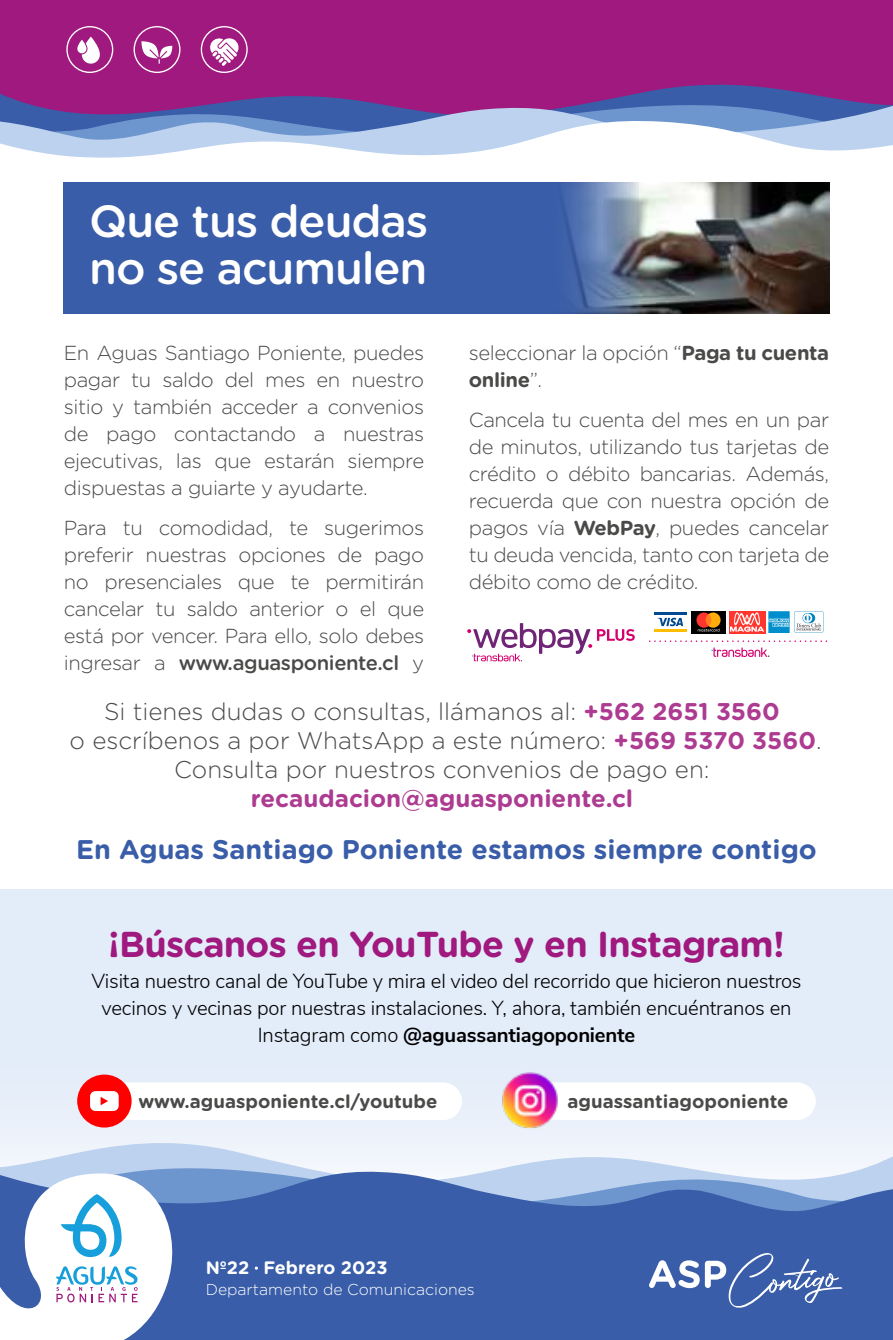
<style>
.page{position:relative;width:893px;height:1340px;background:#fff}
.page>*{position:absolute;margin:0;border:0;box-sizing:border-box;transform-origin:0 0}
.t1{font:500 45px/47.2px "Gotham Rounded";letter-spacing:-.025em;color:#fff}
.t2{font:700 36px "Gotham Rounded";letter-spacing:-.02em;color:#9f197e}
.t3{font:700 27px "Gotham Rounded";color:#395da8}
.t4{font:300 24.07px/29px "Gotham Rounded";color:#4a4a49;text-align:center}
.t5{font:700 24.07px "Gotham Rounded";color:#ad3b91}
.t6{font:300 20.25px/27px "Gotham Rounded";letter-spacing:-.02em;color:#4a4a49;text-align:justify}
.t7{font:300 20.25px/27px "Nunito Sans";letter-spacing:-.01em;color:#000;text-align:center}
.t8{font:700 18.68px "Gotham Rounded";color:#4a4a49}
.t9{font:700 18px "Gotham Rounded";color:#fff}
.t10{font:300 15.75px "Gotham Rounded";color:#fff}
.s1{font-weight:500}
.s2{font-weight:700;color:#ad3b91}
.s3{font-weight:700}
</style>
<div class="page">
<div style="left:0;top:889px;width:893px;height:316px;background:#e3ecf9"></div>
<svg style="left:0;top:1139px;width:893px;height:200px;fill:#395da8"></svg>
<img style="left:639px;top:182px;width:190px;height:132px">
<svg style="left:467px;top:623px;width:168px;height:38px"></svg>
<svg style="left:649px;top:640px;width:178px;height:17px"></svg>
<div style="left:653px;top:611px;width:34px;height:22px;background:linear-gradient(to right,#fff,#fff)"></div>
<hr style="left:654px;top:629px;width:33px;height:3px;background:#ffbd00">
<hr style="left:654px;top:611px;width:33px;height:3px;background:#004a91">
<svg style="left:657px;top:617px;width:26px;height:9px"></svg>
<div style="left:691px;top:611px;width:35px;height:22px;background:#000"></div>
<svg style="left:696px;top:612px;width:25px;height:20px"></svg>
<div style="left:729px;top:611px;width:36px;height:22px;background:#ff362e"></div>
<svg style="left:730px;top:611px;width:93px;height:22px"></svg>
<svg style="left:0;top:1173px;width:184px;height:166px"></svg>
<svg style="left:649px;top:1252px;width:193px;height:55px"></svg>
<div style="left:0;top:0;width:893px;height:152px;background:#9f197e"></div>
<svg style="left:0;top:85px;width:893px;height:73px"></svg>
<svg style="left:66px;top:26px;width:47px;height:47px"></svg>
<svg style="left:133px;top:26px;width:48px;height:47px"></svg>
<svg style="left:201px;top:26px;width:47px;height:47px"></svg>
<div style="left:64px;top:182px;width:575px;height:132px;background:#395da8"></div>
<div style="left:522px;top:1082px;width:294px;height:38px;background:#fff;border-radius:19px"></div>
<img style="left:502px;top:1072px;width:58px;height:57px">
<div style="left:109px;top:1082px;width:353px;height:38px;background:#fff;border-radius:19px"></div>
<div style="left:77px;top:1074px;width:55px;height:53px;background:#f00;border-radius:50%"></div>
<svg style="left:90px;top:1091px;width:29px;height:20px"></svg>
<h1 class="t1" style="left:89px;top:195px;width:341px">Que tus deudas no se acumulen</h1>
<p class="t6" style="left:64px;top:338px;width:362px">En Aguas Santiago Poniente, puedes pagar tu saldo del mes en nuestro sitio y también acceder a convenios de pago contactando a nuestras ejecutivas, las que estarán siempre dispuestas a guiarte y ayudarte.</p>
<p class="t6" style="left:64px;top:513px;width:362px">Para tu comodidad, te sugerimos preferir nuestras opciones de pago no presenciales que te permitirán cancelar tu saldo anterior o el que está por vencer. Para ello, solo debes ingresar a <span class="s1">www.aguasponiente.cl</span> y</p>
<p class="t4" style="left:70px;top:695px;width:753px">Si tienes dudas o consultas, llámanos al: <span class="s2">+562 2651 3560<br></span>o escríbenos a por WhatsApp a este número: <span class="s2">+569 5370 3560</span>.<br>Consulta por nuestros convenios de pago en:</p>
<p class="t5" style="left:251px;top:780px;width:384px">recaudacion@aguasponiente.cl</p>
<p class="t6" style="left:469px;top:338px;width:362px">seleccionar la opción “<span class="s3">Paga tu cuenta online</span>”.</p>
<p class="t6" style="left:469px;top:405px;width:362px">Cancela tu cuenta del mes en un par de minutos, utilizando tus tarjetas de crédito o débito bancarias. Además, recuerda que con nuestra opción de pagos vía <span class="s3">WebPay</span>, puedes cancelar tu deuda vencida, tanto con tarjeta de débito como de crédito.</p>
<h3 class="t3" style="left:76px;top:829px;width:742px">En Aguas Santiago Poniente estamos siempre contigo</h3>
<h2 class="t2" style="left:108px;top:917px;width:678px">¡Búscanos en YouTube y en Instagram!</h2>
<p class="t7" style="left:91px;top:966px;width:712px">Visita nuestro canal de YouTube y mira el video del recorrido que hicieron nuestros vecinos y vecinas por nuestras instalaciones. Y, ahora, también encuéntranos en<br>Instagram como <span class="s3">@aguassantiagoponiente</span></p>
<p class="t8" style="left:139px;top:1087px;width:300px">www.aguasponiente.cl/youtube</p>
<p class="t8" style="left:568px;top:1087px;width:222px">aguassantiagoponiente</p>
<p class="t9" style="left:206px;top:1254px;width:183px">Nº22 Febrero 2023</p>
<p class="t10" style="left:206px;top:1278px;width:271px">Departamento de Comunicaciones</p>
</div>
